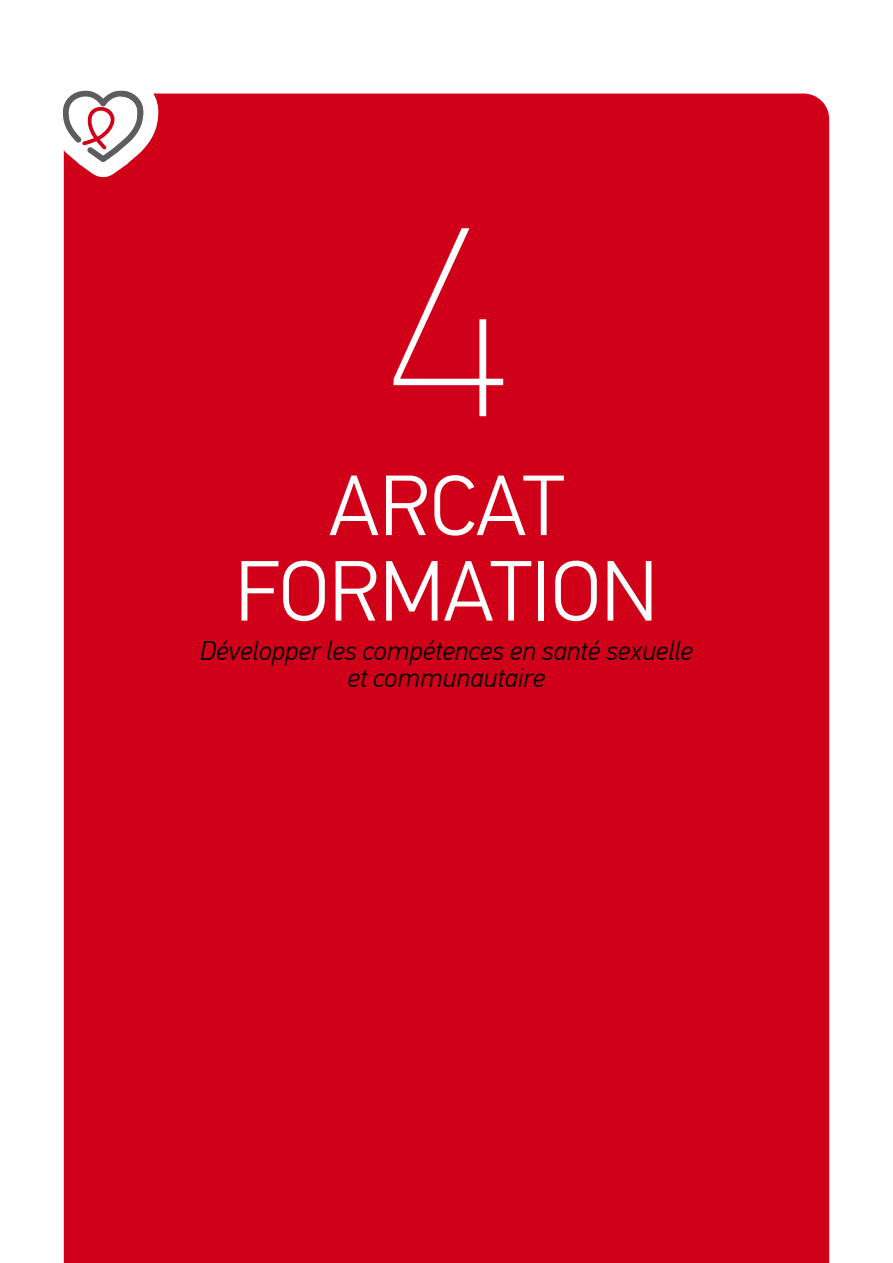
<style>
.page{position:relative;width:893px;height:1263px;background:#fff}
.page>*{position:absolute;margin:0;border:0;box-sizing:border-box;transform-origin:0 0}
.t1{font:100 270px "PF Din Text Pro";color:#fff}
.t2{font:300 85.5px/85.5px "PF Din Text Pro";color:#fff;text-align:center}
.t3{font:italic 300 27px/27px "PF Din Text Pro";color:#000;text-align:center}
</style>
<div class="page">
<div style="left:64px;top:94px;width:765px;height:1169px;background:#d10019"></div>
<svg style="left:63px;top:90px;width:95px;height:87px"></svg>
<h1 class="t1" style="left:386px;top:170px;width:123px">4</h1>
<h2 class="t2" style="left:235px;top:464px;width:425px">ARCAT<br>FORMATION</h2>
<p class="t3" style="left:200px;top:638px;width:495px">Développer les compétences en santé sexuelle et communautaire</p>
</div>
